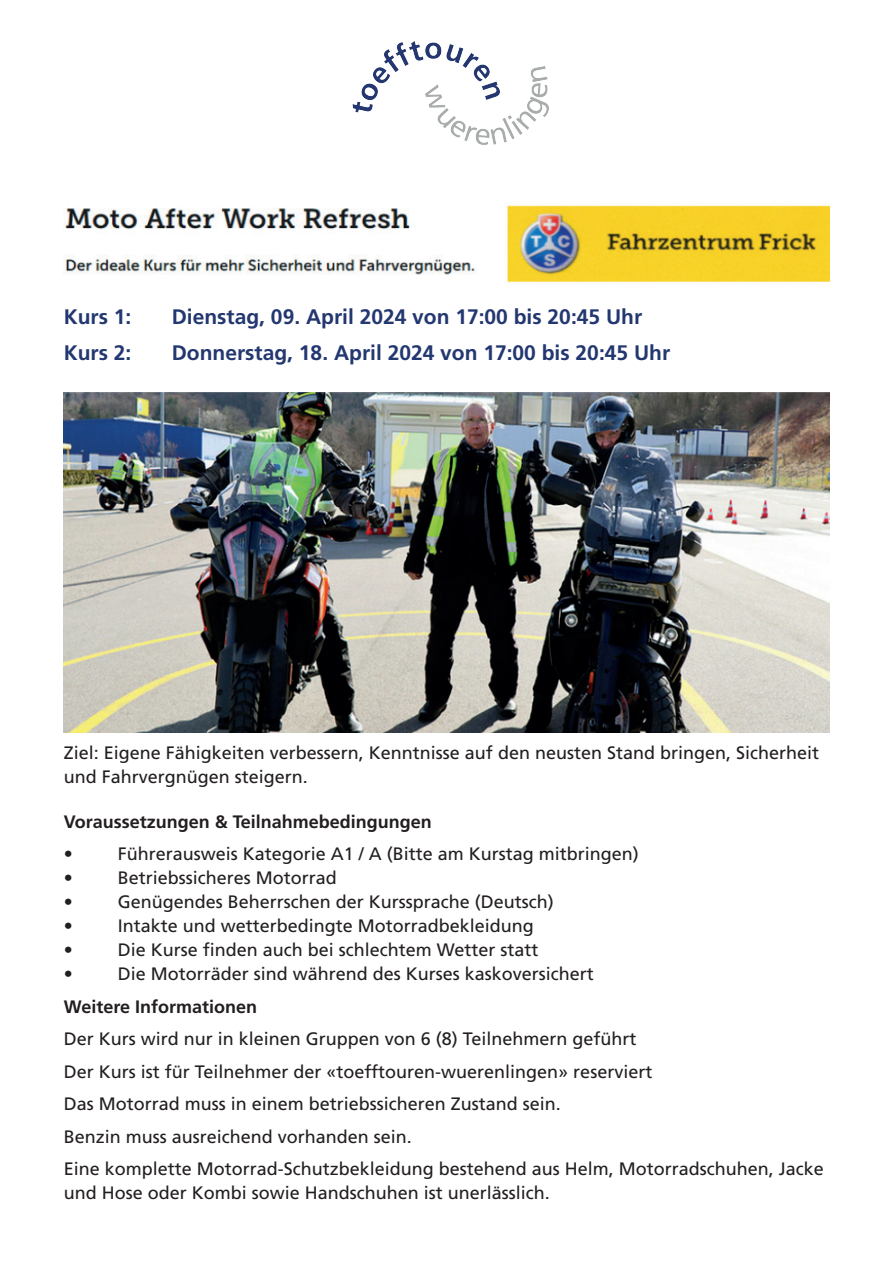
<style>
.page{position:relative;width:893px;height:1263px;background:#fff}
.page>*{position:absolute;margin:0;border:0;box-sizing:border-box;transform-origin:0 0}
.t1{font:700 21px "Frutiger LT Pro";color:#233770}
.t2{font:18px/32.5px "Frutiger LT Pro";color:#231f20}
.t3{font:700 18px "Frutiger LT Pro";color:#231f20}
</style>
<div class="page">
<img style="left:352px;top:41px;width:197px;height:104px">
<img style="left:64px;top:205px;width:765px;height:77px">
<img style="left:64px;top:392px;width:765px;height:340px">
<p class="t1" style="left:64px;top:304px;width:69px">Kurs 1:</p>
<p class="t1" style="left:172px;top:304px;width:472px">Dienstag, 09. April 2024 von 17:00 bis 20:45 Uhr</p>
<p class="t1" style="left:64px;top:340px;width:69px">Kurs 2:</p>
<p class="t1" style="left:172px;top:340px;width:500px">Donnerstag, 18. April 2024 von 17:00 bis 20:45 Uhr</p>
<p class="t2" style="left:64px;top:740px;width:757px;line-height:24px">Ziel: Eigene Fähigkeiten verbessern, Kenntnisse auf den neusten Stand bringen, Sicherheit und Fahrvergnügen steigern.</p>
<p class="t3" style="left:64px;top:811px;width:370px">Voraussetzungen &amp; Teilnahmebedingungen</p>
<p class="t2" style="left:64px;top:838px;width:10px">•</p>
<p class="t2" style="left:118px;top:838px;width:523px">Führerausweis Kategorie A1 / A (Bitte am Kurstag mitbringen)</p>
<p class="t2" style="left:64px;top:862px;width:10px">•</p>
<p class="t2" style="left:118px;top:862px;width:221px">Betriebssicheres Motorrad</p>
<p class="t2" style="left:64px;top:886px;width:10px">•</p>
<p class="t2" style="left:118px;top:886px;width:438px">Genügendes Beherrschen der Kurssprache (Deutsch)</p>
<p class="t2" style="left:64px;top:910px;width:10px">•</p>
<p class="t2" style="left:118px;top:910px;width:418px">Intakte und wetterbedingte Motorradbekleidung</p>
<p class="t2" style="left:64px;top:934px;width:10px">•</p>
<p class="t2" style="left:118px;top:934px;width:422px">Die Kurse finden auch bei schlechtem Wetter statt</p>
<p class="t2" style="left:64px;top:958px;width:10px">•</p>
<p class="t2" style="left:118px;top:958px;width:478px">Die Motorräder sind während des Kurses kaskoversichert</p>
<p class="t3" style="left:64px;top:996px;width:195px">Weitere Informationen</p>
<p class="t2" style="left:64px;top:1023px;width:762px">Der Kurs wird nur in kleinen Gruppen von 6 (8) Teilnehmern geführt<br>Der Kurs ist für Teilnehmer der «toefftouren-wuerenlingen» reserviert<br>Das Motorrad muss in einem betriebssicheren Zustand sein.<br>Benzin muss ausreichend vorhanden sein.<br>Eine komplette Motorrad-Schutzbekleidung bestehend aus Helm, Motorradschuhen, Jacke</p>
<p class="t2" style="left:64px;top:1177px;width:488px">und Hose oder Kombi sowie Handschuhen ist unerlässlich.</p>
</div>
